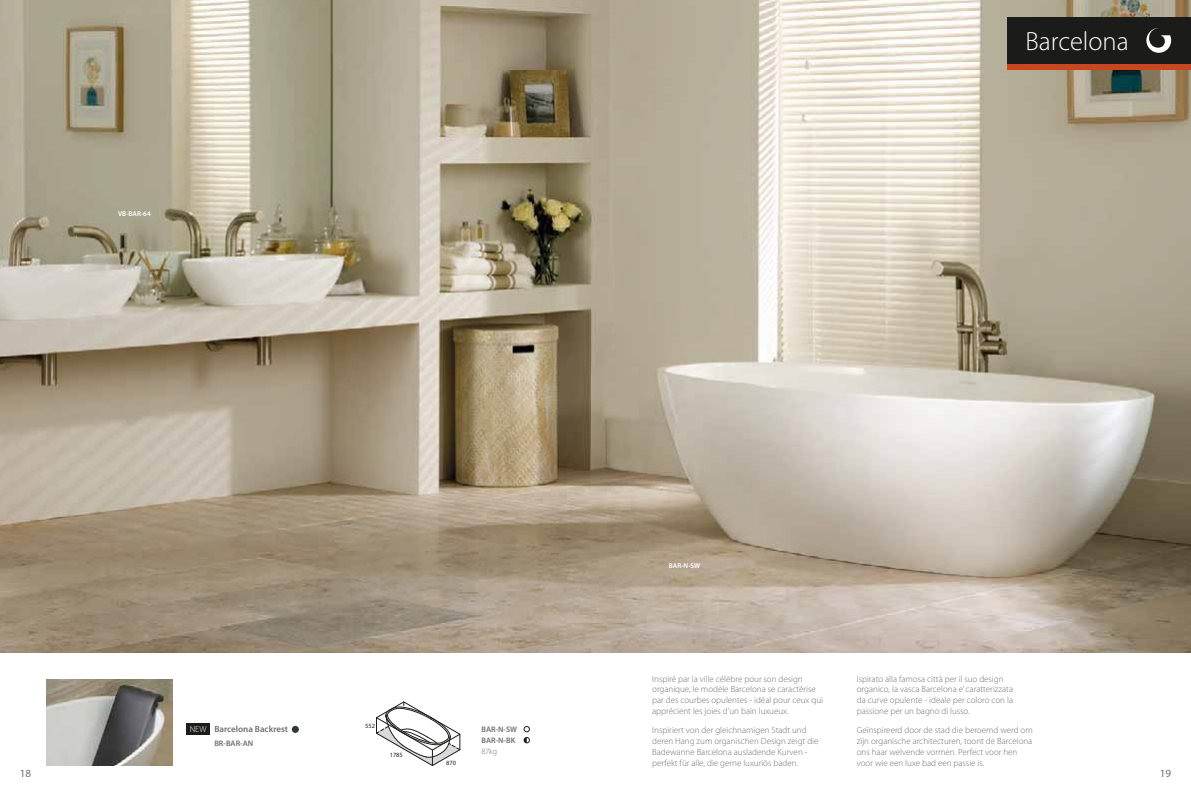
<style>
.page{position:relative;width:1191px;height:794px;background:#fff}
.page>*{position:absolute;margin:0;border:0;box-sizing:border-box;transform-origin:0 0}
.t1{font:300 26.4px "Myriad Pro";color:#fff}
.t2{font:11px "Myriad Pro";color:#6f6f6e}
.t3{font:300 9px/10.8px "Myriad Pro";color:#6f6f6e}
.t4{font:600 9px "Myriad Pro";color:#6f6f6e}
.t5{font:300 8.8px "Myriad Pro";color:#fff}
.t6{font:600 8px/11px "Myriad Pro";color:#6f6f6e}
.t7{font:300 8px "Myriad Pro";color:#6f6f6e}
.t8{font:600 7px "Myriad Pro";color:#fff}
.t9{font:6.4px "Myriad Pro";color:#1d1d1b}
</style>
<div class="page">
<img style="left:0;top:0;width:1191px;height:652px">
<div style="left:1007px;top:17px;width:184px;height:47px;background:#1b1b19"></div>
<div style="left:1007px;top:64px;width:184px;height:5px;background:#c84720"></div>
<svg style="left:1146px;top:28px;width:25px;height:25px"></svg>
<svg style="left:376px;top:701px;width:84px;height:65px"></svg>
<svg style="left:524px;top:726px;width:5px;height:17px"></svg>
<img style="left:46px;top:680px;width:127px;height:86px">
<div style="left:292px;top:726px;width:7px;height:7px;background:#30373a;border-radius:50%"></div>
<div style="left:186px;top:723px;width:24px;height:11px;background:#1d1d1b"></div>
<p class="t8" style="left:118px;top:211px;width:34px">VB-BAR-64</p>
<h1 class="t1" style="left:1025px;top:32px;width:105px">Barcelona</h1>
<p class="t5" style="left:190px;top:725px;width:18px">NEW</p>
<p class="t4" style="left:214px;top:725px;width:75px">Barcelona Backrest</p>
<p class="t6" style="left:214px;top:738px;width:40px">BR-BAR-AN</p>
<p class="t9" style="left:365px;top:722px;width:11px">552</p>
<p class="t9" style="left:390px;top:751px;width:15px">1785</p>
<p class="t9" style="left:446px;top:759px;width:11px">870</p>
<p class="t6" style="left:481px;top:724px;width:37px">BAR-N-SW<br>BAR-N-BK</p>
<p class="t7" style="left:481px;top:748px;width:17px">87kg</p>
<p class="t8" style="left:669px;top:563px;width:33px">BAR-N-SW</p>
<p class="t3" style="left:652px;top:674px;width:172px">Inspiré par la ville célèbre pour son design organique, le modèle Barcelona se caractérise par des courbes opulentes - idéal pour ceux qui apprécient les joies d’un bain luxueux.</p>
<p class="t3" style="left:652px;top:726px;width:168px">Inspiriert von der gleichnamigen Stadt und deren Hang zum organischen Design zeigt die Badewanne Barcelona ausladende Kurven - perfekt für alle, die gerne luxuriös baden.</p>
<p class="t3" style="left:857px;top:674px;width:158px">Ispirato alla famosa città per il suo design organico, la vasca Barcelona e’ caratterizzata da curve opulente - ideale per coloro con la passione per un bagno di lusso.</p>
<p class="t3" style="left:857px;top:726px;width:177px">Geïnspireerd door de stad die beroemd werd om zijn organische architecturen, toont de Barcelona ons haar welvende vormen. Perfect voor hen voor wie een luxe bad een passie is.</p>
<p class="t2" style="left:20px;top:769px;width:13px">18</p>
<p class="t2" style="left:1159px;top:769px;width:13px">19</p>
</div>
